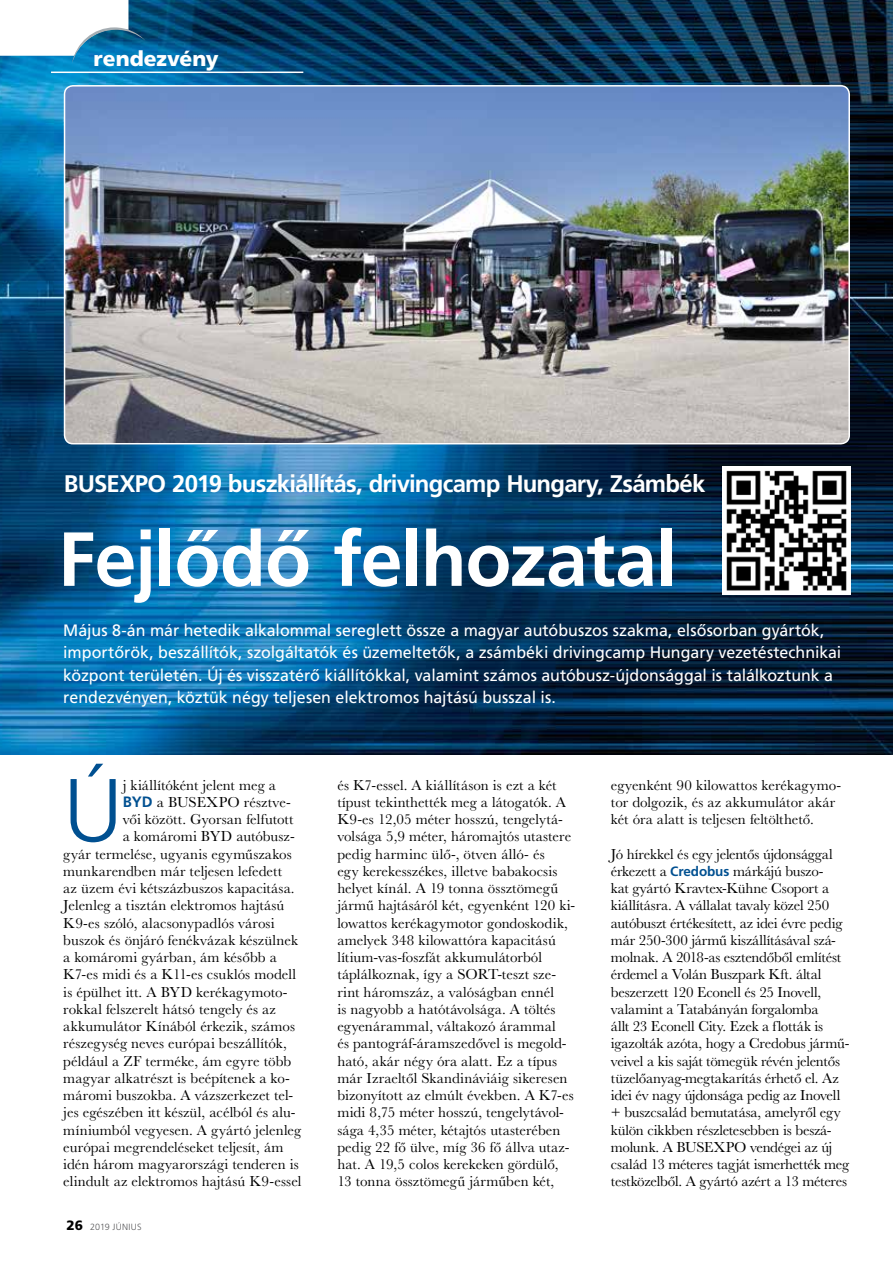
<style>
.page{position:relative;width:893px;height:1263px;background:#fff}
.page>*{position:absolute;margin:0;border:0;box-sizing:border-box;transform-origin:0 0}
.t1{font:300 89.1px "Frutiger HU";color:#005091}
.t2{font:700 76.5px "Frutiger HU";letter-spacing:-.015em;color:#fff}
.t3{font:700 24px "Frutiger HU";letter-spacing:-.035em;color:#fff}
.t4{font:900 21px "Frutiger HU";color:#fff}
.t5{font:16.5px/22.5px "Frutiger HU";color:#fff}
.t6{font:15px/17.2px "Baskerville HU";color:#000}
.t7{font:300 9px "Frutiger HU";letter-spacing:.02em;color:#58585a}
.s1{font-family:"Frutiger H Bold";color:#005091}
.s2{font-weight:900;font-size:13.5px;color:#000}
.s3{font-family:"Frutiger H Bold";font-size:13.5px;color:#005091}
</style>
<div class="page">
<img style="left:0;top:0;width:893px;height:755px">
<svg style="left:0;top:0;width:146px;height:63px"></svg>
<hr style="left:51px;top:72px;width:252px;height:1px;background:#fff">
<img style="left:723px;top:467px;width:127px;height:127px">
<img style="left:65px;top:86px;width:784px;height:358px">
<div style="left:64px;top:85px;width:786px;height:359px;border:2px solid #fff;border-radius:9px"></div>
<h3 class="t4" style="left:94px;top:45px;width:127px">rendezvény</h3>
<h3 class="t3" style="left:64px;top:468px;width:643px">BUSEXPO 2019 buszkiállítás, drivingcamp Hungary, Zsámbék</h3>
<h2 class="t2" style="left:58px;top:511px;width:620px">Fejlődő felhozatal</h2>
<p class="t5" style="left:63px;top:619px;width:779px">Május 8-án már hetedik alkalommal sereglett össze a magyar autóbuszos szakma, elsősorban gyártók, importőrök, beszállítók, szolgáltatók és üzemeltetők, a zsámbéki drivingcamp Hungary vezetéstechnikai központ területén. Új és visszatérő kiállítókkal, valamint számos autóbusz-újdonsággal is találkoztunk a rendezvényen, köztük négy teljesen elektromos hajtású busszal is.</p>
<h1 class="t1" style="left:63px;top:758px;width:61px">Ú</h1>
<p class="t6" style="left:123px;top:776px;width:155px">j kiállítóként jelent meg a</p>
<p class="t6" style="left:123px;top:793px;width:170px"><span class="s1">BYD</span> a BUSEXPO résztve-</p>
<p class="t6" style="left:123px;top:810px;width:172px">vői között. Gyorsan felfutott</p>
<p class="t6" style="left:123px;top:828px;width:173px">a komáromi BYD autóbusz-</p>
<p class="t6" style="left:63px;top:845px;width:230px">gyár termelése, ugyanis egyműszakos</p>
<p class="t6" style="left:63px;top:862px;width:220px">munkarendben már teljesen lefedett</p>
<p class="t6" style="left:63px;top:879px;width:233px">az üzem évi kétszázbuszos kapacitása.</p>
<p class="t6" style="left:63px;top:897px;width:222px">Jelenleg a tisztán elektromos hajtású</p>
<p class="t6" style="left:63px;top:914px;width:213px">K9-es szóló, alacsonypadlós városi</p>
<p class="t6" style="left:63px;top:931px;width:236px">buszok és önjáró fenékvázak készülnek</p>
<p class="t6" style="left:63px;top:948px;width:215px">a komáromi gyárban, ám később a</p>
<p class="t6" style="left:63px;top:966px;width:234px">K7-es midi és a K11-es csuklós modell</p>
<p class="t6" style="left:63px;top:983px;width:226px">is épülhet itt. A BYD kerékagymoto-</p>
<p class="t6" style="left:63px;top:1000px;width:214px">rokkal felszerelt hátsó tengely és az</p>
<p class="t6" style="left:63px;top:1017px;width:233px">akkumulátor Kínából érkezik, számos</p>
<p class="t6" style="left:63px;top:1035px;width:225px">részegység neves európai beszállítók,</p>
<p class="t6" style="left:63px;top:1052px;width:229px">például a ZF terméke, ám egyre több</p>
<p class="t6" style="left:63px;top:1069px;width:228px">magyar alkatrészt is beépítenek a ko-</p>
<p class="t6" style="left:63px;top:1086px;width:231px">máromi buszokba. A vázszerkezet tel-</p>
<p class="t6" style="left:63px;top:1104px;width:234px">jes egészében itt készül, acélból és alu-</p>
<p class="t6" style="left:63px;top:1121px;width:239px">míniumból vegyesen. A gyártó jelenleg</p>
<p class="t6" style="left:63px;top:1138px;width:222px">európai megrendeléseket teljesít, ám</p>
<p class="t6" style="left:63px;top:1155px;width:237px">idén három magyarországi tenderen is</p>
<p class="t6" style="left:63px;top:1173px;width:240px">elindult az elektromos hajtású K9-essel</p>
<p class="t7" style="left:67px;top:1221px;width:77px"><span class="s2">26</span> 2019 JÚNIUS</p>
<p class="t6" style="left:337px;top:776px;width:239px">és K7-essel. A kiállításon is ezt a két típust tekinthették meg a látogatók. A K9-es 12,05 méter hosszú, tengelytá&shy;volsága 5,9 méter, háromajtós utastere pedig harminc ülő-, ötven álló- és<br>egy kerekesszékes, illetve babakocsis helyet kínál. A 19 tonna össztömegű jármű hajtásáról két, egyenként 120 ki&shy;lowattos kerékagymotor gondoskodik, amelyek 348 kilowattóra kapacitású lítium-vas-foszfát akkumulátorból táplálkoznak, így a SORT-teszt sze&shy;rint háromszáz, a valóságban ennél<br>is nagyobb a hatótávolsága. A töltés egyenárammal, váltakozó árammal<br>és pantográf-áramszedővel is megold&shy;ható, akár négy óra alatt. Ez a típus már Izraeltől Skandináviáig sikeresen bizonyított az elmúlt években. A K7-es midi 8,75 méter hosszú, tengelytávol&shy;sága 4,35 méter, kétajtós utasterében pedig 22 fő ülve, míg 36 fő állva utaz&shy;hat. A 19,5 colos kerekeken gördülő, 13 tonna össztömegű járműben két,</p>
<p class="t6" style="left:611px;top:776px;width:232px">egyenként 90 kilowattos kerékagymo&shy;tor dolgozik, és az akkumulátor akár két óra alatt is teljesen feltölthető.</p>
<p class="t6" style="left:611px;top:845px;width:240px">Jó hírekkel és egy jelentős újdonsággal érkezett a <span class="s3">Credobus</span> márkájú buszo-<br>kat gyártó Kravtex-Kühne Csoport a kiállításra. A vállalat tavaly közel 250 autóbuszt értékesített, az idei évre pedig már 250-300 jármű kiszállításával szá&shy;molnak. A 2018-as esztendőből említést érdemel a Volán Buszpark Kft. által beszerzett 120 Econell és 25 Inovell, valamint a Tatabányán forgalomba<br>állt 23 Econell City. Ezek a flották is igazolták azóta, hogy a Credobus jármű&shy;veivel a kis saját tömegük révén jelentős tüzelőanyag-megtakarítás érhető el. Az idei év nagy újdonsága pedig az Inovell + buszcsalád bemutatása, amelyről egy külön cikkben részletesebben is beszá&shy;molunk. A BUSEXPO vendégei az új család 13 méteres tagját ismerhették meg testközelből. A gyártó azért a 13 méteres</p>
</div>
